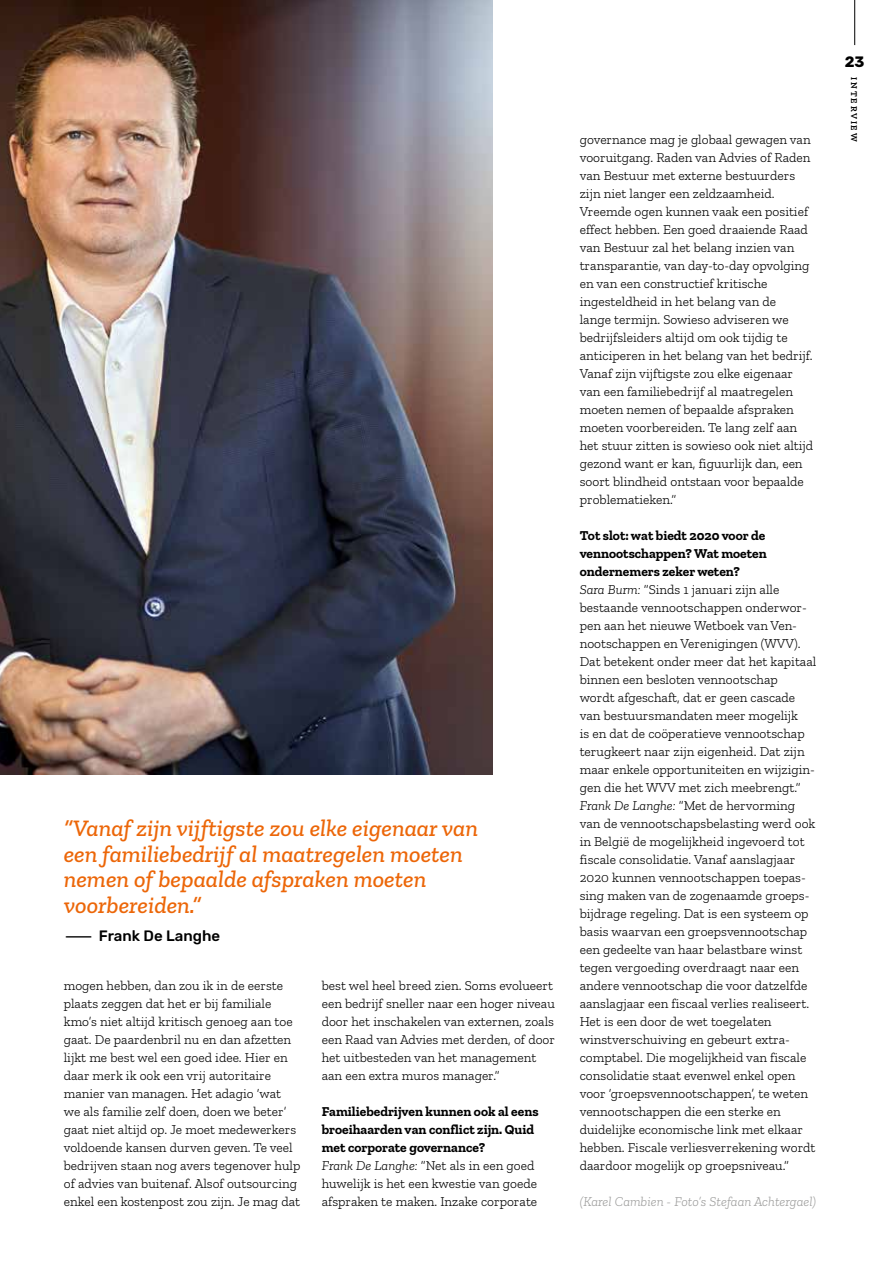
<style>
.page{position:relative;width:893px;height:1263px;background:#fff}
.page>*{position:absolute;margin:0;border:0;box-sizing:border-box;transform-origin:0 0}
.t1{font:italic 500 24px/25.5px "Zilla Slab";color:#ec6608}
.t2{font:500 15px "Rubik";color:#000}
.t3{font:700 15px "Rubik";color:#000}
.t4{font:300 13.5px/18px "Zilla Slab";color:#000}
.t5{font:700 13.5px/18px "Zilla Slab";color:#000}
.t6{font:italic 300 13.5px "Zilla Slab";color:#9d9d9c}
.t7{font:600 9px "Zilla Slab";letter-spacing:.2em;color:#000}
.s1{font-family:"Zilla Slab";font-weight:300;font-size:27px}
.s2{font-weight:300;font-style:italic}
.s3{font-weight:300}
.s4{font-weight:700}
.s5{font-style:italic}
</style>
<div class="page">
<hr style="left:854px;top:0;width:1px;height:45px;background:#000">
<img style="left:0;top:0;width:492px;height:774px">
<h1 class="t1" style="left:64px;top:815px;width:416px">“Vanaf zijn vijftigste zou elke eigenaar van een familiebedrijf al maatregelen moeten nemen of bepaalde afspraken moeten voorbereiden.”</h1>
<p class="t2" style="left:64px;top:927px;width:158px"><span class="s1">—</span> Frank De Langhe</p>
<p class="t4" style="left:64px;top:977px;width:238px">mogen hebben, dan zou ik in de eerste plaats zeggen dat het er bij familiale kmo’s niet altijd kritisch genoeg aan toe gaat. De paardenbril nu en dan afzetten lijkt me best wel een goed idee. Hier en daar merk ik ook een vrij autoritaire manier van managen. Het adagio ‘wat we als familie zelf doen, doen we beter’ gaat niet altijd op. Je moet medewerkers voldoende kansen durven geven. Te veel bedrijven staan nog avers tegenover hulp of advies van buitenaf. Alsof outsourcing enkel een kostenpost zou zijn. Je mag dat</p>
<p class="t4" style="left:322px;top:977px;width:235px">best wel heel breed zien. Soms evolueert een bedrijf sneller naar een hoger niveau door het inschakelen van externen, zoals een Raad van Advies met derden, of door het uitbesteden van het management aan een extra muros manager.”</p>
<p class="t5" style="left:322px;top:1102px;width:218px">Familiebedrijven kunnen ook al eens broeihaarden van conflict zijn. Quid met corporate governance?<br><span class="s2">Frank De Langhe:</span> <span class="s3">“Net als in een goed huwelijk is het een kwestie van goede afspraken te maken. Inzake corporate</span></p>
<p class="t4" style="left:580px;top:131px;width:235px">governance mag je globaal gewagen van vooruitgang. Raden van Advies of Raden van Bestuur met externe bestuurders zijn niet langer een zeldzaamheid.<br>Vreemde ogen kunnen vaak een positief effect hebben. Een goed draaiende Raad van Bestuur zal het belang inzien van transparantie, van day-to-day opvolging en van een constructief kritische ingesteldheid in het belang van de<br>lange termijn. Sowieso adviseren we bedrijfsleiders altijd om ook tijdig te anticiperen in het belang van het bedrijf.<br>Vanaf zijn vijftigste zou elke eigenaar van een familiebedrijf al maatregelen moeten nemen of bepaalde afspraken moeten voorbereiden. Te lang zelf aan het stuur zitten is sowieso ook niet altijd gezond want er kan, figuurlijk dan, een soort blindheid ontstaan voor bepaalde problematieken.”</p>
<p class="t4" style="left:580px;top:526px;width:238px"><span class="s4">Tot slot: wat biedt 2020 voor de vennootschappen? Wat moeten ondernemers zeker weten?<br></span><span class="s5">Sara Burm:</span> “Sinds 1 januari zijn alle bestaande vennootschappen onderwor&shy;pen aan het nieuwe Wetboek van Ven&shy;nootschappen en Verenigingen (WVV).<br>Dat betekent onder meer dat het kapitaal binnen een besloten vennootschap<br>wordt afgeschaft, dat er geen cascade van bestuursmandaten meer mogelijk<br>is en dat de coöperatieve vennootschap terugkeert naar zijn eigenheid. Dat zijn maar enkele opportuniteiten en wijzigin&shy;gen die het WVV met zich meebrengt.” <span class="s5">Frank De Langhe:</span> “Met de hervorming van de vennootschapsbelasting werd ook in België de mogelijkheid ingevoerd tot fiscale consolidatie. Vanaf aanslagjaar 2020 kunnen vennootschappen toepas&shy;sing maken van de zogenaamde groeps&shy;bijdrage regeling. Dat is een systeem op basis waarvan een groepsvennootschap een gedeelte van haar belastbare winst tegen vergoeding overdraagt naar een andere vennootschap die voor datzelfde aanslagjaar een fiscaal verlies realiseert.<br>Het is een door de wet toegelaten winstverschuiving en gebeurt extra&shy;comptabel. Die mogelijkheid van fiscale consolidatie staat evenwel enkel open voor ‘groepsvennootschappen’, te weten vennootschappen die een sterke en duidelijke economische link met elkaar hebben. Fiscale verliesverrekening wordt daardoor mogelijk op groepsniveau.”</p>
<p class="t6" style="left:580px;top:1194px;width:238px">(Karel Cambien - Foto’s Stefaan Achtergael)</p>
<p class="t3" style="left:845px;top:53px;width:21px">23</p>
<p class="t7" style="left:859px;top:77px;width:65px;rotate:90deg">INTERVIEW</p>
</div>
